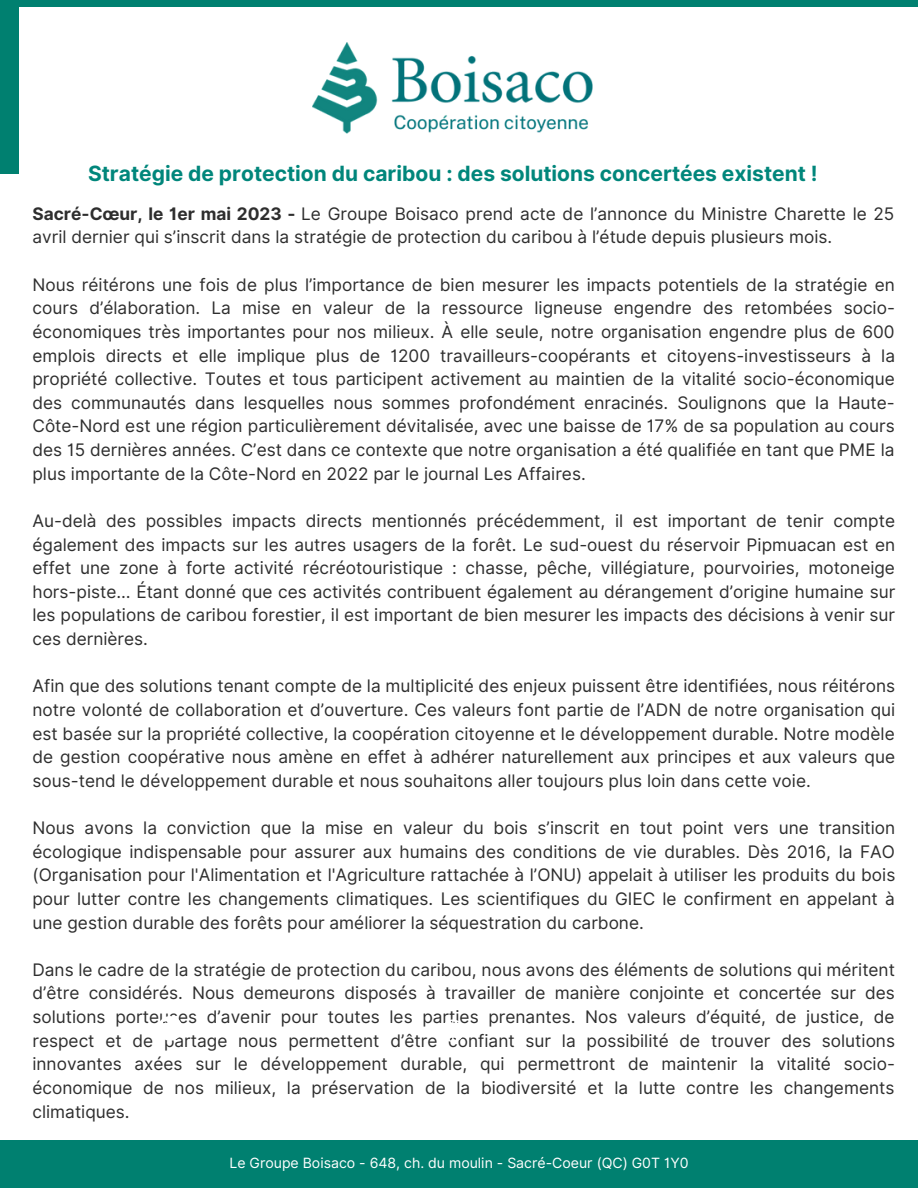
<style>
.page{position:relative;width:918px;height:1188px;background:#fff}
.page>*{position:absolute;margin:0;border:0;box-sizing:border-box;transform-origin:0 0}
.t1{font:700 21px "Inter";color:#00867b}
.t2{font:17.25px/23.7px "Inter";color:#2e2e2e;text-align:justify}
.t3{font:14.1px "Inter";color:#fff}
.s1{font-weight:700}
</style>
<div class="page">
<div style="left:0;top:1140px;width:918px;height:48px;background:#008070"></div>
<img style="left:313px;top:42px;width:280px;height:91px">
<div style="left:0;top:0;width:918px;height:7px;background:#008070"></div>
<div style="left:0;top:0;width:18px;height:174px;background:#008070"></div>
<p class="t1" style="left:88px;top:161px;width:731px">Stratégie de protection du caribou : des solutions concertées existent !</p>
<p class="t2" style="left:32px;top:202px;width:863px"><span class="s1">Sacré-Cœur, le 1er mai 2023 -</span> Le Groupe Boisaco prend acte de l’annonce du Ministre Charette le 25 avril dernier qui s’inscrit dans la stratégie de protection du caribou à l’étude depuis plusieurs mois.</p>
<p class="t2" style="left:32px;top:273px;width:864px">Nous réitérons une fois de plus l’importance de bien mesurer les impacts potentiels de la stratégie en cours d’élaboration. La mise en valeur de la ressource ligneuse engendre des retombées socio&shy;économiques très importantes pour nos milieux. À elle seule, notre organisation engendre plus de 600 emplois directs et elle implique plus de 1200 travailleurs-coopérants et citoyens-investisseurs à la propriété collective. Toutes et tous participent activement au maintien de la vitalité socio-économique des communautés dans lesquelles nous sommes profondément enracinés. Soulignons que la Haute-Côte-Nord est une région particulièrement dévitalisée, avec une baisse de 17% de sa population au cours des 15 dernières années. C’est dans ce contexte que notre organisation a été qualifiée en tant que PME la plus importante de la Côte-Nord en 2022 par le journal Les Affaires.</p>
<p class="t2" style="left:32px;top:509px;width:864px">Au-delà des possibles impacts directs mentionnés précédemment, il est important de tenir compte également des impacts sur les autres usagers de la forêt. Le sud-ouest du réservoir Pipmuacan est en effet une zone à forte activité récréotouristique : chasse, pêche, villégiature, pourvoiries, motoneige hors-piste… Étant donné que ces activités contribuent également au dérangement d’origine humaine sur les populations de caribou forestier, il est important de bien mesurer les impacts des décisions à venir sur ces dernières.</p>
<p class="t2" style="left:32px;top:674px;width:864px">Afin que des solutions tenant compte de la multiplicité des enjeux puissent être identifiées, nous réitérons notre volonté de collaboration et d’ouverture. Ces valeurs font partie de l’ADN de notre organisation qui est basée sur la propriété collective, la coopération citoyenne et le développement durable. Notre modèle de gestion coopérative nous amène en effet à adhérer naturellement aux principes et aux valeurs que sous-tend le développement durable et nous souhaitons aller toujours plus loin dans cette voie.</p>
<p class="t2" style="left:32px;top:816px;width:864px">Nous avons la conviction que la mise en valeur du bois s’inscrit en tout point vers une transition écologique indispensable pour assurer aux humains des conditions de vie durables. Dès 2016, la FAO (Organisation pour l'Alimentation et l'Agriculture rattachée à l’ONU) appelait à utiliser les produits du bois pour lutter contre les changements climatiques. Les scientifiques du GIEC le confirment en appelant à une gestion durable des forêts pour améliorer la séquestration du carbone.</p>
<p class="t2" style="left:32px;top:958px;width:864px">Dans le cadre de la stratégie de protection du caribou, nous avons des éléments de solutions qui méritent d’être considérés. Nous demeurons disposés à travailler de manière conjointe et concertée sur des solutions porteuses d’avenir pour toutes les parties prenantes. Nos valeurs d’équité, de justice, de respect et de partage nous permettent d’être confiant sur la possibilité de trouver des solutions innovantes axées sur le développement durable, qui permettront de maintenir la vitalité socio&shy;économique de nos milieux, la préservation de la biodiversité et la lutte contre les changements climatiques.</p>
<p class="t3" style="left:229px;top:1155px;width:461px">Le Groupe Boisaco - 648, ch. du moulin - Sacré-Coeur (QC) G0T 1Y0</p>
</div>
